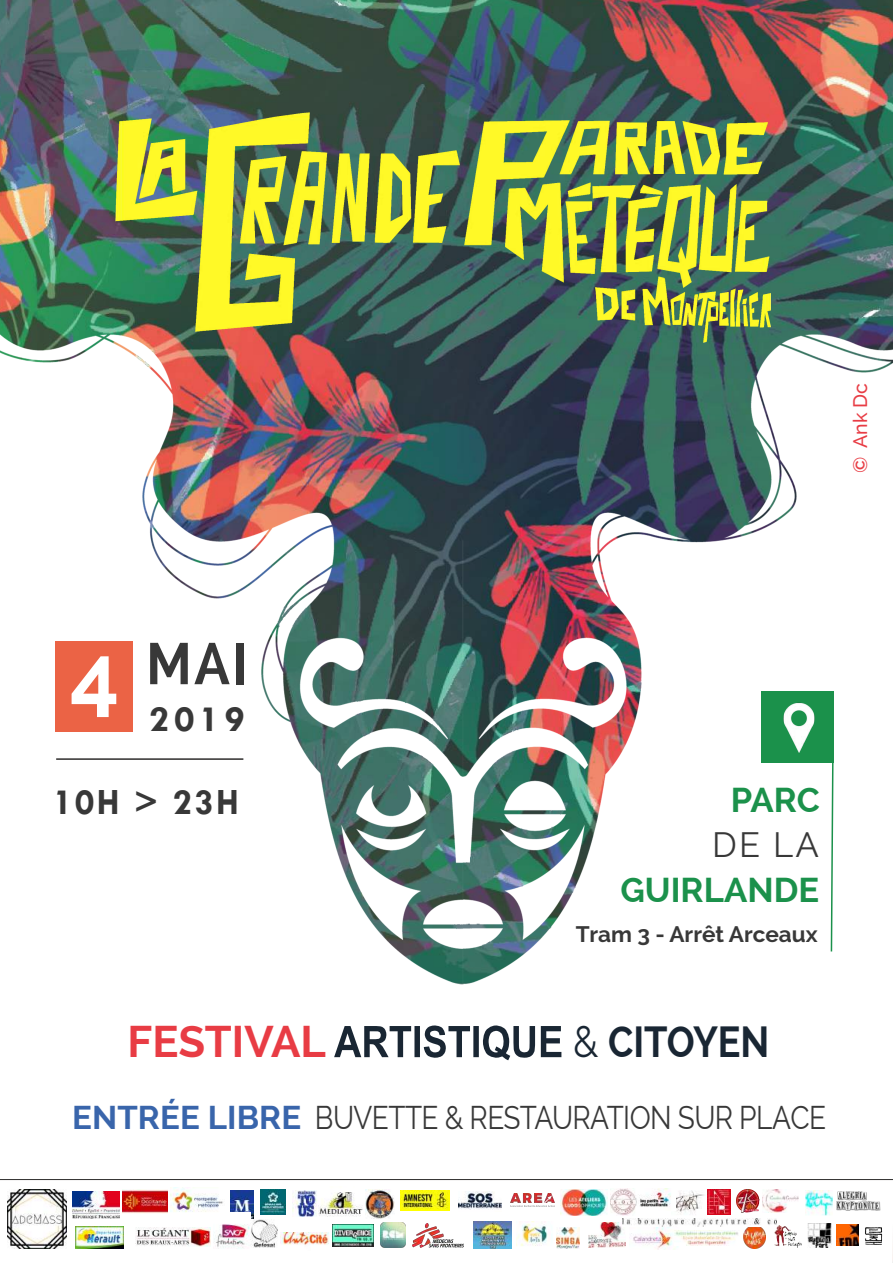
<style>
.page{position:relative;width:893px;height:1263px;background:#fff}
.page>*{position:absolute;margin:0;border:0;box-sizing:border-box;transform-origin:0 0}
.t1{font:700 87px "Raleway";color:#fff}
.t2{font:700 58.35px "Raleway";color:#383838;scale:.9 1}
.t3{font:700 44.4px "Raleway";color:#e83c44}
.t4{font:700 43.5px "Raleway";color:#192633;scale:.87 1}
.t5{font:700 37.5px "Tw Cen";letter-spacing:.07em;color:#383838;scale:.96 1}
.t6{font:700 37.5px "Tw Cen";letter-spacing:.07em;color:#383838}
.t7{font:700 34.5px "Raleway";color:#1b914b}
.t8{font:34.5px "Raleway";color:#383838}
.t9{font:32.25px "Raleway";letter-spacing:-.02em;color:#383838;scale:.87 1}
.t10{font:700 22.5px "Raleway";color:#383838}
.t11{font:500 19.5px "Raleway";color:#e83d45}
.s1{font-weight:400}
.s2{font-weight:700;font-size:33px;color:#3965ab}
</style>
<div class="page">
<img style="left:0;top:0;width:892px;height:985px">
<img style="left:101px;top:97px;width:686px;height:254px">
<img style="left:892px;top:1180px;width:1px;height:83px">
<img style="left:8px;top:1189px;width:59px;height:59px">
<img style="left:72px;top:1191px;width:47px;height:28px">
<img style="left:231px;top:1190px;width:23px;height:29px">
<img style="left:123px;top:1189px;width:44px;height:25px">
<img style="left:75px;top:1227px;width:48px;height:21px">
<img style="left:136px;top:1228px;width:75px;height:18px">
<img style="left:214px;top:1213px;width:37px;height:36px">
<img style="left:458px;top:1191px;width:43px;height:19px">
<img style="left:401px;top:1191px;width:49px;height:19px">
<img style="left:380px;top:1222px;width:26px;height:25px">
<img style="left:560px;top:1190px;width:47px;height:25px">
<img style="left:556px;top:1227px;width:23px;height:21px">
<img style="left:707px;top:1189px;width:24px;height:25px">
<img style="left:676px;top:1191px;width:28px;height:23px">
<img style="left:774px;top:1225px;width:28px;height:22px">
<img style="left:640px;top:1189px;width:31px;height:18px">
<img style="left:808px;top:1223px;width:23px;height:24px">
<img style="left:588px;top:1223px;width:37px;height:24px">
<img style="left:744px;top:1227px;width:22px;height:21px">
<img style="left:171px;top:1187px;width:56px;height:27px">
<img style="left:631px;top:1227px;width:47px;height:22px">
<img style="left:511px;top:1194px;width:44px;height:13px">
<img style="left:292px;top:1190px;width:25px;height:26px">
<img style="left:261px;top:1190px;width:24px;height:24px">
<img style="left:318px;top:1192px;width:44px;height:25px">
<img style="left:333px;top:1224px;width:40px;height:22px">
<img style="left:473px;top:1221px;width:38px;height:27px">
<img style="left:737px;top:1189px;width:23px;height:23px">
<img style="left:366px;top:1190px;width:28px;height:28px">
<img style="left:516px;top:1222px;width:32px;height:24px">
<img style="left:762px;top:1190px;width:36px;height:23px">
<img style="left:805px;top:1190px;width:27px;height:25px">
<img style="left:675px;top:1230px;width:63px;height:16px">
<img style="left:412px;top:1223px;width:52px;height:24px">
<img style="left:856px;top:1224px;width:27px;height:22px">
<img style="left:622px;top:1219px;width:154px;height:7px">
<img style="left:837px;top:1225px;width:21px;height:21px">
<img style="left:250px;top:1220px;width:28px;height:27px">
<img style="left:280px;top:1232px;width:49px;height:13px">
<img style="left:611px;top:1189px;width:26px;height:26px">
<img style="left:837px;top:1192px;width:43px;height:18px">
<div style="left:56px;top:641px;width:77px;height:91px;background:#eb6345"></div>
<hr style="left:56px;top:758px;width:187px;height:2px;background:#161413;opacity:.9">
<svg style="left:334px;top:1026px;width:77px;height:31px"></svg>
<div style="left:414px;top:1026px;width:6px;height:31px;background:#192633"></div>
<svg style="left:424px;top:1025px;width:46px;height:33px"></svg>
<div style="left:473px;top:1026px;width:6px;height:31px;background:#192633"></div>
<svg style="left:483px;top:1025px;width:52px;height:35px"></svg>
<svg style="left:541px;top:1026px;width:20px;height:31px"></svg>
<div style="left:761px;top:691px;width:73px;height:72px;background:#1b914b"></div>
<img style="left:783px;top:702px;width:32px;height:51px">
<svg style="left:830px;top:763px;width:4px;height:190px"></svg>
<hr style="left:0;top:1179px;width:893px;height:1px;background:#383736">
<p class="t11" style="left:849px;top:473px;width:92px;rotate:-90deg">© Ank Dc</p>
<h1 class="t1" style="left:70px;top:624px;width:51px">4</h1>
<h2 class="t2" style="left:146px;top:629px;width:114px">MAI</h2>
<p class="t6" style="left:149px;top:698px;width:97px">2019</p>
<p class="t5" style="left:53px;top:782px;width:195px">10H &gt; 23H</p>
<p class="t7" style="left:731px;top:780px;width:91px">PARC</p>
<p class="t8" style="left:712px;top:825px;width:108px">DE LA</p>
<p class="t7" style="left:620px;top:870px;width:200px">GUIRLANDE</p>
<p class="t10" style="left:576px;top:921px;width:244px">Tram 3 - Arrêt Arceaux</p>
<h3 class="t3" style="left:128px;top:1015px;width:200px">FESTIVAL</h3>
<h3 class="t4" style="left:573px;top:1016px;width:227px"><span class="s1">&amp;</span> CITOYEN</h3>
<p class="t9" style="left:72px;top:1099px;width:868px"><span class="s2">ENTRÉE LIBRE</span> BUVETTE &amp; RESTAURATION SUR PLACE</p>
</div>
